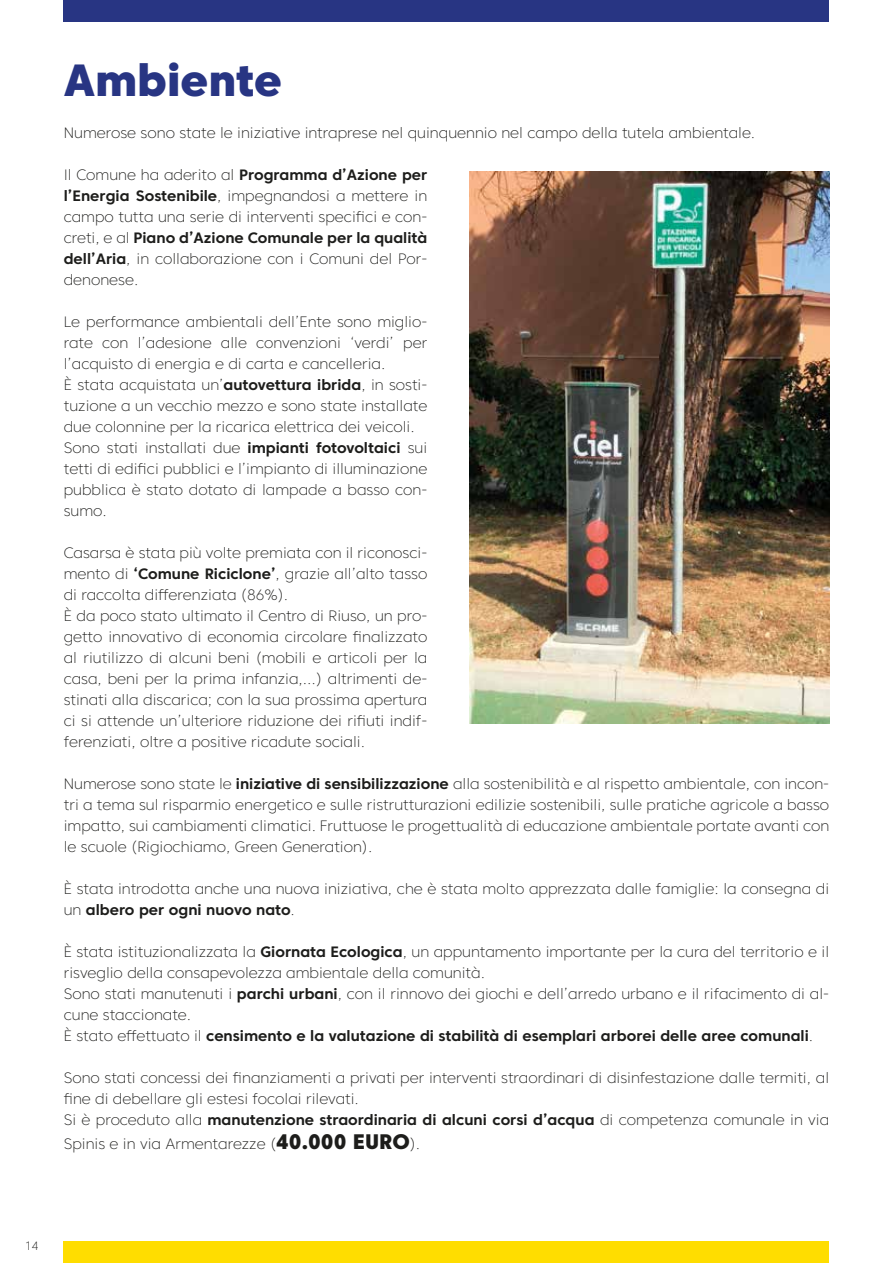
<style>
.page{position:relative;width:893px;height:1263px;background:#fff}
.page>*{position:absolute;margin:0;border:0;box-sizing:border-box;transform-origin:0 0}
.t1{font:800 45px "Core Sans C 85";color:#283583}
.t2{font:200 15px/21px "Core Sans C 25";color:#1d1d1b}
.t3{font:700 15px "Core Sans C 65";color:#1d1d1b}
.t4{font:200 12px "Core Sans C 25";color:#1d1d1b}
.s1{font-family:"Core Sans C 25";font-weight:200}
.s2{font-family:"Core Sans C 65";font-weight:700}
.s3{font-family:"Core Sans C 85";font-weight:800;font-size:21px}
</style>
<div class="page">
<div style="left:64px;top:0;width:765px;height:21px;background:#283583"></div>
<div style="left:64px;top:1242px;width:765px;height:21px;background:#fd0"></div>
<img style="left:470px;top:171px;width:359px;height:553px">
<h1 class="t1" style="left:64px;top:52px;width:220px">Ambiente</h1>
<p class="t2" style="left:64px;top:122px;width:693px">Numerose sono state le iniziative intraprese nel quinquennio nel campo della tutela ambientale.</p>
<p class="t3" style="left:64px;top:165px;width:365px"><span class="s1">Il Comune ha aderito al</span> Programma d’Azione per</p>
<p class="t2" style="left:64px;top:185px;width:365px"><span class="s2">l’Energia Sostenibile</span>, impegnandosi a mettere in campo tutta una serie di interventi specifici e con-</p>
<p class="t3" style="left:64px;top:228px;width:365px"><span class="s1">creti, e al</span> Piano d’Azione Comunale per la qualità</p>
<p class="t2" style="left:64px;top:248px;width:365px"><span class="s2">dell’Aria</span>, in collaborazione con i Comuni del Por&shy;denonese.</p>
<p class="t2" style="left:64px;top:311px;width:365px">Le performance ambientali dell’Ente sono miglio&shy;rate con l’adesione alle convenzioni ‘verdi’ per l’acquisto di energia e di carta e cancelleria.<br>È stata acquistata un’<span class="s2">autovettura ibrida</span>, in sosti&shy;tuzione a un vecchio mezzo e sono state installate due colonnine per la ricarica elettrica dei veicoli.<br>Sono stati installati due <span class="s2">impianti fotovoltaici</span> sui tetti di edifici pubblici e l’impianto di illuminazione pubblica è stato dotato di lampade a basso con&shy;sumo.</p>
<p class="t2" style="left:64px;top:542px;width:365px">Casarsa è stata più volte premiata con il riconosci&shy;mento di <span class="s2">‘Comune Riciclone’</span>, grazie all’alto tasso di raccolta differenziata (86%).<br>È da poco stato ultimato il Centro di Riuso, un pro&shy;getto innovativo di economia circolare finalizzato al riutilizzo di alcuni beni (mobili e articoli per la casa, beni per la prima infanzia,…) altrimenti de&shy;stinati alla discarica; con la sua prossima apertura ci si attende un’ulteriore riduzione dei rifiuti indif&shy;ferenziati, oltre a positive ricadute sociali.</p>
<p class="t2" style="left:64px;top:773px;width:767px;text-align:justify">Numerose sono state le <span class="s2">iniziative di sensibilizzazione</span> alla sostenibilità e al rispetto ambientale, con incon&shy;tri a tema sul risparmio energetico e sulle ristrutturazioni edilizie sostenibili, sulle pratiche agricole a basso impatto, sui cambiamenti climatici. Fruttuose le progettualità di educazione ambientale portate avanti con le scuole (Rigiochiamo, Green Generation).</p>
<p class="t2" style="left:64px;top:878px;width:767px">È stata introdotta anche una nuova iniziativa, che è stata molto apprezzata dalle famiglie: la consegna di</p>
<p class="t3" style="left:64px;top:900px;width:233px"><span class="s1">un</span> albero per ogni nuovo nato<span class="s1">.</span></p>
<p class="t2" style="left:64px;top:941px;width:767px">È stata istituzionalizzata la <span class="s2">Giornata Ecologica</span>, un appuntamento importante per la cura del territorio e il risveglio della consapevolezza ambientale della comunità.<br>Sono stati manutenuti i <span class="s2">parchi urbani</span>, con il rinnovo dei giochi e dell’arredo urbano e il rifacimento di al&shy;cune staccionate.</p>
<p class="t3" style="left:64px;top:1026px;width:751px"><span class="s1">È stato effettuato il</span> censimento e la valutazione di stabilità di esemplari arborei delle aree comunali<span class="s1">.</span></p>
<p class="t2" style="left:64px;top:1067px;width:767px">Sono stati concessi dei finanziamenti a privati per interventi straordinari di disinfestazione dalle termiti, al fine di debellare gli estesi focolai rilevati.</p>
<p class="t3" style="left:64px;top:1110px;width:767px"><span class="s1">Si è proceduto alla</span> manutenzione straordinaria di alcuni corsi d’acqua <span class="s1">di competenza comunale in via</span></p>
<p class="t2" style="left:64px;top:1133px;width:358px">Spinis e in via Armentarezze (<span class="s3">40.000 EURO</span>).</p>
<p class="t4" style="left:25px;top:1238px;width:15px">14</p>
</div>
